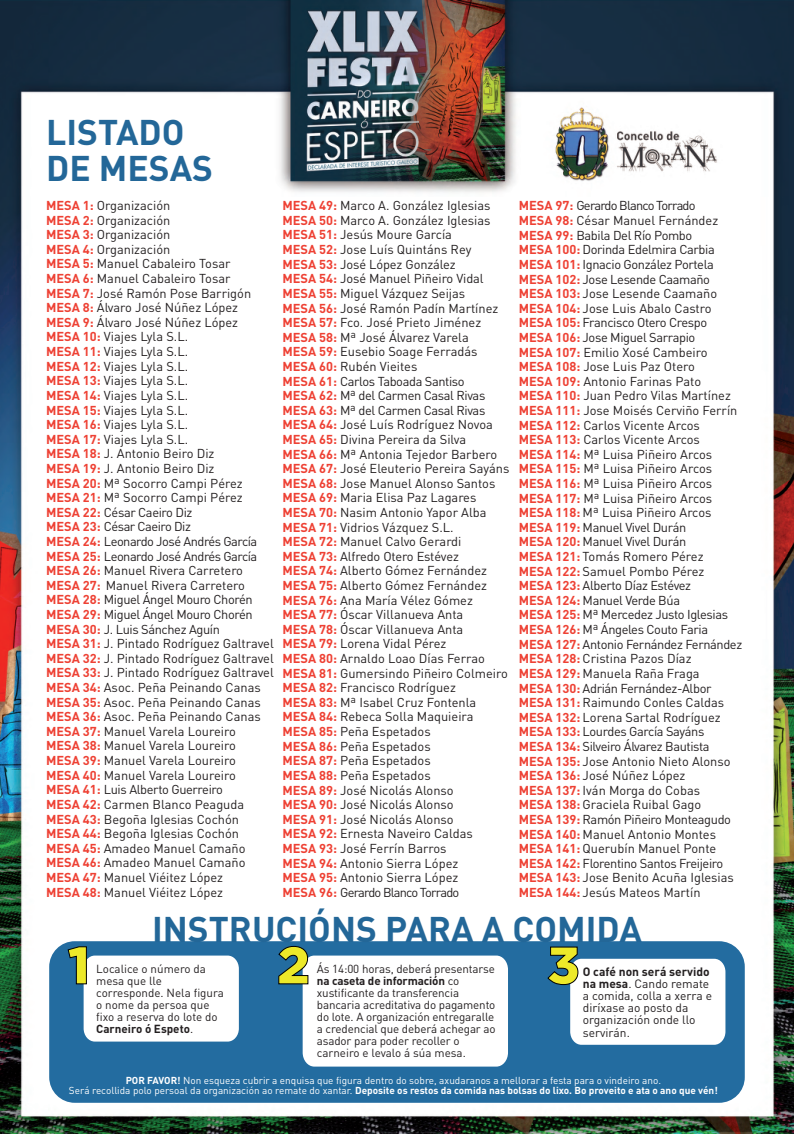
<style>
.page{position:relative;width:794px;height:1134px;background:#fff}
.page>*{position:absolute;margin:0;border:0;box-sizing:border-box;transform-origin:0 0}
.t1{font:900 52.56px "Gotham";color:#ede929}
.t2{font:700 35.28px/35.3px "DIN";color:#236798}
.t3{font:12.8px/14.6px "DIN";color:#231f20}
.t4{font:12px/12.1px "DIN";color:#231f20}
.t5{font:11.6px/12.1px "DIN";letter-spacing:-.01em;color:#231f20}
.t6{font:10px/10.1px "DIN";color:#fff;text-align:center}
.s1{font-weight:700;color:#ee4134}
.s2{font-weight:700}
</style>
<div class="page">
<img style="left:0;top:0;width:794px;height:1134px">
<div style="left:49px;top:941px;width:696px;height:162px;background:#236ca0;border-radius:26px"></div>
<svg style="left:67px;top:946px;width:172px;height:95px"></svg>
<svg style="left:278px;top:946px;width:230px;height:120px"></svg>
<svg style="left:547px;top:946px;width:178px;height:99px"></svg>
<h2 class="t2" style="left:46px;top:113px;width:168px">LISTADO<br>DE MESAS</h2>
<p class="t3" style="left:46px;top:198px;width:229px"><span class="s1">MESA 1:</span> Organización<br><span class="s1">MESA 2:</span> Organización<br><span class="s1">MESA 3:</span> Organización<br><span class="s1">MESA 4:</span> Organización<br><span class="s1">MESA 5:</span> Manuel Cabaleiro Tosar<br><span class="s1">MESA 6:</span> Manuel Cabaleiro Tosar<br><span class="s1">MESA 7:</span> José Ramón Pose Barrigón<br><span class="s1">MESA 8:</span> Álvaro José Núñez López<br><span class="s1">MESA 9:<br>MESA 10:</span> Viajes Lyla S.L.<br><span class="s1">MESA 11:</span> Viajes Lyla S.L.<br><span class="s1">MESA 12:</span> Viajes Lyla S.L.<br><span class="s1">MESA 13:</span> Viajes Lyla S.L.<br><span class="s1">MESA 14:</span> Viajes Lyla S.L.<br><span class="s1">MESA 15:</span> Viajes Lyla S.L.<br><span class="s1">MESA 16:</span> Viajes Lyla S.L.<br><span class="s1">MESA 17:</span> Viajes Lyla S.L.<br><span class="s1">MESA 18:</span> J. Antonio Beiro Diz<br><span class="s1">MESA 19:</span> J. Antonio Beiro Diz<br><span class="s1">MESA 20:</span> Mª Socorro Campi Pérez<br><span class="s1">MESA 21:</span> Mª Socorro Campi Pérez<br><span class="s1">MESA 22:</span> César Caeiro Diz<br><span class="s1">MESA 23:</span> César Caeiro Diz<br><span class="s1">MESA 24:</span> Leonardo José Andrés García<br><span class="s1">MESA 25:</span> Leonardo José Andrés García<br><span class="s1">MESA 26:</span> Manuel Rivera Carretero<br><span class="s1">MESA 27:</span> Manuel Rivera Carretero<br><span class="s1">MESA 28:</span> Miguel Ángel Mouro Chorén<br><span class="s1">MESA 29:<br>MESA 30:</span> J. Luis Sánchez Aguín<br><span class="s1">MESA 31:</span> J. Pintado Rodríguez Galtravel<br><span class="s1">MESA 32:</span> J. Pintado Rodríguez Galtravel<br><span class="s1">MESA 33:</span> J. Pintado Rodríguez Galtravel<br><span class="s1">MESA 34:</span> Asoc. Peña Peinando Canas<br><span class="s1">MESA 35:</span> Asoc. Peña Peinando Canas<br><span class="s1">MESA 36:</span> Asoc. Peña Peinando Canas<br><span class="s1">MESA 37:</span> Manuel Varela Loureiro<br><span class="s1">MESA 38:</span> Manuel Varela Loureiro<br><span class="s1">MESA 39:</span> Manuel Varela Loureiro<br><span class="s1">MESA 40:</span> Manuel Varela Loureiro<br><span class="s1">MESA 41:</span> Luis Alberto Guerreiro<br><span class="s1">MESA 42:</span> Carmen Blanco Peaguda<br><span class="s1">MESA 43:</span> Begoña Iglesias Cochón<br><span class="s1">MESA 44:</span> Begoña Iglesias Cochón<br><span class="s1">MESA 45:</span> Amadeo Manuel Camaño<br><span class="s1">MESA 46:</span> Amadeo Manuel Camaño<br><span class="s1">MESA 47:</span> Manuel Viéitez López<br><span class="s1">MESA 48:</span> Manuel Viéitez López</p>
<p class="t3" style="left:282px;top:198px;width:228px"><span class="s1">MESA 49:</span> Marco A. González Iglesias<br><span class="s1">MESA 50:</span> Marco A. González Iglesias<br><span class="s1">MESA 51:</span> Jesús Moure García<br><span class="s1">MESA 52:</span> Jose Luís Quintáns Rey<br><span class="s1">MESA 53:</span> José López González<br><span class="s1">MESA 54:</span> José Manuel Piñeiro Vidal<br><span class="s1">MESA 55:</span> Miguel Vázquez Seijas<br><span class="s1">MESA 56:</span> José Ramón Padín Martínez<br><span class="s1">MESA 57:</span> Fco. José Prieto Jiménez<br><span class="s1">MESA 58:</span> Mª José Álvarez Varela<br><span class="s1">MESA 59:</span> Eusebio Soage Ferradás<br><span class="s1">MESA 60:</span> Rubén Vieites<br><span class="s1">MESA 61:</span> Carlos Taboada Santiso<br><span class="s1">MESA 62:</span> Mª del Carmen Casal Rivas<br><span class="s1">MESA 63:</span> Mª del Carmen Casal Rivas<br><span class="s1">MESA 64:</span> José Luís Rodríguez Novoa<br><span class="s1">MESA 65:</span> Divina Pereira da Silva<br><span class="s1">MESA 66:</span> Mª Antonia Tejedor Barbero<br><span class="s1">MESA 67:</span> José Eleuterio Pereira Sayáns<br><span class="s1">MESA 68:</span> Jose Manuel Alonso Santos<br><span class="s1">MESA 69:</span> Maria Elisa Paz Lagares<br><span class="s1">MESA 70:</span> Nasim Antonio Yapor Alba<br><span class="s1">MESA 71:</span> Vidrios Vázquez S.L.<br><span class="s1">MESA 72:</span> Manuel Calvo Gerardi<br><span class="s1">MESA 73:</span> Alfredo Otero Estévez<br><span class="s1">MESA 74:</span> Alberto Gómez Fernández<br><span class="s1">MESA 75:</span> Alberto Gómez Fernández<br><span class="s1">MESA 76:</span> Ana María Vélez Gómez<br><span class="s1">MESA 77:</span> Óscar Villanueva Anta<br><span class="s1">MESA 78:</span> Óscar Villanueva Anta<br><span class="s1">MESA 79:</span> Lorena Vidal Pérez<br><span class="s1">MESA 80:</span> Arnaldo Loao Días Ferrao<br><span class="s1">MESA 81:</span> Gumersindo Piñeiro Colmeiro<br><span class="s1">MESA 82:</span> Francisco Rodríguez<br><span class="s1">MESA 83:</span> Mª Isabel Cruz Fontenla<br><span class="s1">MESA 84:</span> Rebeca Solla Maquieira<br><span class="s1">MESA 85:</span> Peña Espetados<br><span class="s1">MESA 86:</span> Peña Espetados<br><span class="s1">MESA 87:</span> Peña Espetados<br><span class="s1">MESA 88:</span> Peña Espetados<br><span class="s1">MESA 89:</span> José Nicolás Alonso<br><span class="s1">MESA 90:</span> José Nicolás Alonso<br><span class="s1">MESA 91:</span> José Nicolás Alonso<br><span class="s1">MESA 92:</span> Ernesta Naveiro Caldas<br><span class="s1">MESA 93:</span> José Ferrín Barros<br><span class="s1">MESA 94:</span> Antonio Sierra López<br><span class="s1">MESA 95:</span> Antonio Sierra López<br><span class="s1">MESA 96:</span> Gerardo Blanco Torrado</p>
<p class="t3" style="left:519px;top:198px;width:225px"><span class="s1">MESA 97:</span> Gerardo Blanco Torrado<br><span class="s1">MESA 98:</span> César Manuel Fernández<br><span class="s1">MESA 99:</span> Babila Del Río Pombo<br><span class="s1">MESA 100:</span> Dorinda Edelmira Carbia<br><span class="s1">MESA 101:</span> Ignacio González Portela<br><span class="s1">MESA 102:</span> Jose Lesende Caamaño<br><span class="s1">MESA 103:</span> Jose Lesende Caamaño<br><span class="s1">MESA 104:</span> Jose Luis Abalo Castro<br><span class="s1">MESA 105:</span> Francisco Otero Crespo<br><span class="s1">MESA 106:</span> Jose Miguel Sarrapio<br><span class="s1">MESA 107:</span> Emilio Xosé Cambeiro<br><span class="s1">MESA 108:</span> Jose Luis Paz Otero<br><span class="s1">MESA 109:</span> Antonio Farinas Pato<br><span class="s1">MESA 110:</span> Juan Pedro Vilas Martínez<br><span class="s1">MESA 111:</span> Jose Moisés Cerviño Ferrín<br><span class="s1">MESA 112:</span> Carlos Vicente Arcos<br><span class="s1">MESA 113:</span> Carlos Vicente Arcos<br><span class="s1">MESA 114:</span> Mª Luisa Piñeiro Arcos<br><span class="s1">MESA 115:</span> Mª Luisa Piñeiro Arcos<br><span class="s1">MESA 116:</span> Mª Luisa Piñeiro Arcos<br><span class="s1">MESA 117:</span> Mª Luisa Piñeiro Arcos<br><span class="s1">MESA 118:</span> Mª Luisa Piñeiro Arcos<br><span class="s1">MESA 119:</span> Manuel Vivel Durán<br><span class="s1">MESA 120:</span> Manuel Vivel Durán<br><span class="s1">MESA 121:</span> Tomás Romero Pérez<br><span class="s1">MESA 122:</span> Samuel Pombo Pérez<br><span class="s1">MESA 123:</span> Alberto Díaz Estévez<br><span class="s1">MESA 124:</span> Manuel Verde Búa<br><span class="s1">MESA 125:</span> Mª Mercedez Justo Iglesias<br><span class="s1">MESA 126:</span> Mª Ángeles Couto Faria<br><span class="s1">MESA 127:</span> Antonio Fernández Fernández<br><span class="s1">MESA 128:</span> Cristina Pazos Díaz<br><span class="s1">MESA 129:</span> Manuela Raña Fraga<br><span class="s1">MESA 130:</span> Adrián Fernández-Albor<br><span class="s1">MESA 131:</span> Raimundo Conles Caldas<br><span class="s1">MESA 132:</span> Lorena Sartal Rodríguez<br><span class="s1">MESA 133:</span> Lourdes García Sayáns<br><span class="s1">MESA 134:</span> Silveiro Álvarez Bautista<br><span class="s1">MESA 135:</span> Jose Antonio Nieto Alonso<br><span class="s1">MESA 136:</span> José Núñez López<br><span class="s1">MESA 137:</span> Iván Morga do Cobas<br><span class="s1">MESA 138:</span> Graciela Ruibal Gago<br><span class="s1">MESA 139:</span> Ramón Piñeiro Monteagudo<br><span class="s1">MESA 140:</span> Manuel Antonio Montes<br><span class="s1">MESA 141:</span> Querubín Manuel Ponte<br><span class="s1">MESA 142:</span> Florentino Santos Freijeiro<br><span class="s1">MESA 143:</span> Jose Benito Acuña Iglesias<br><span class="s1">MESA 144:</span> Jesús Mateos Martín</p>
<h1 class="t1" style="left:68px;top:935px;width:24px">1</h1>
<h2 class="t2" style="left:152px;top:910px;width:491px">INSTRUCIÓNS PARA A COMIDA</h2>
<p class="t5" style="left:96px;top:962px;width:129px">Localice o número da mesa que lle corresponde. Nela figura o nome da persoa que fixo a reserva do lote do<br><span class="s2">Carneiro ó Espeto</span>.</p>
<h1 class="t1" style="left:277px;top:935px;width:34px">2</h1>
<p class="t5" style="left:317px;top:962px;width:180px">Ás 14:00 horas, deberá presentarse <span class="s2">na caseta de información</span> co xustificante da transferencia bancaria acreditativa do pagamento do lote. A organización entregaralle a credencial que deberá achegar ao asador para poder recoller o carneiro e levalo á súa mesa.</p>
<h1 class="t1" style="left:547px;top:935px;width:34px">3</h1>
<p class="t4" style="left:583px;top:965px;width:131px"><span class="s2">O café non será servido na mesa</span>. Cando remate a comida, colla a xerra e diríxase ao posto da organización onde llo servirán.</p>
<p class="t6" style="left:69px;top:1075px;width:650px"><span class="s2">POR FAVOR!</span> Non esqueza cubrir a enquisa que figura dentro do sobre, axudaranos a mellorar a festa para o vindeiro ano.<br>Será recollida polo persoal da organización ao remate do xantar. <span class="s2">Deposite os restos da comida nas bolsas do lixo. Bo proveito e ata o ano que vén!</span></p>
</div>
